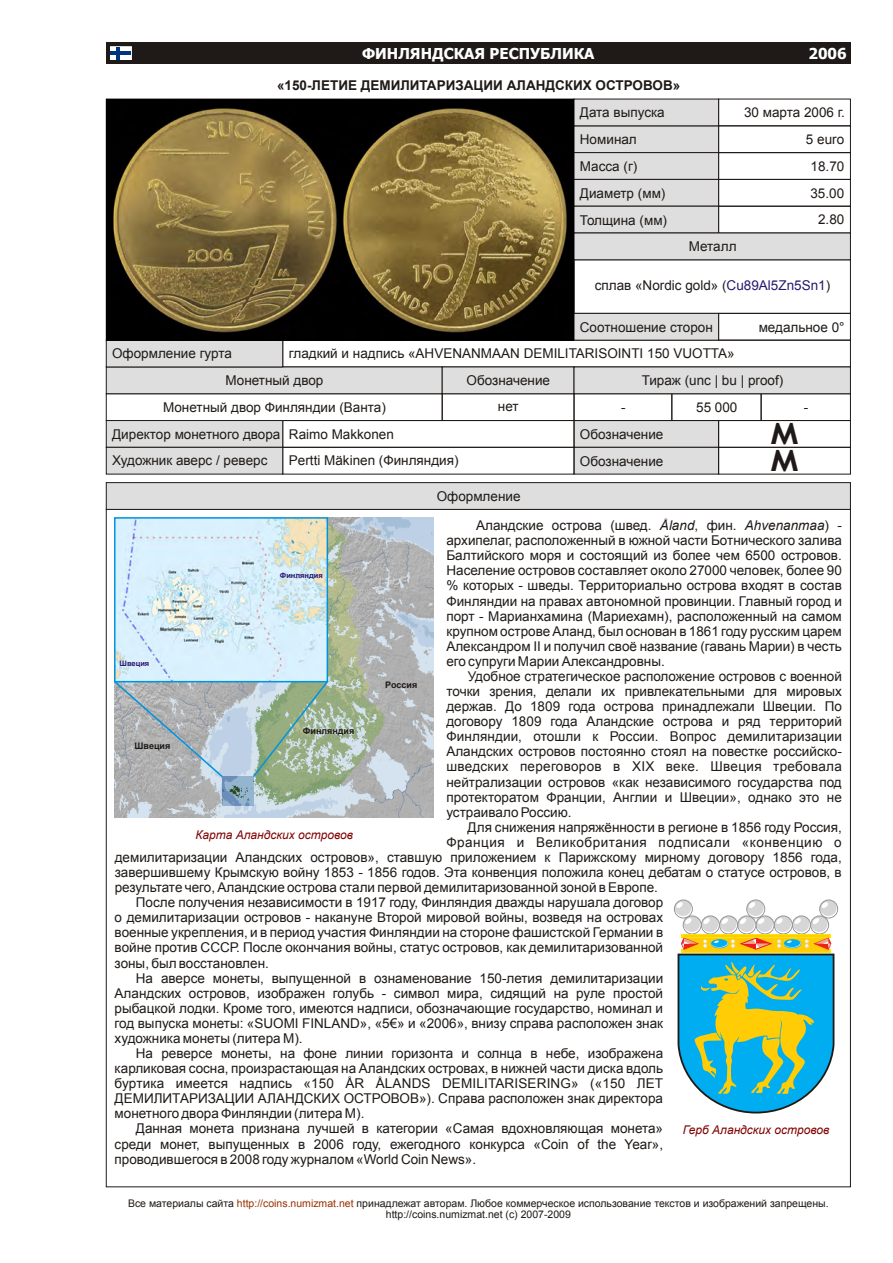
<style>
.page{position:relative;width:893px;height:1263px;background:#fff}
.page>*{position:absolute;margin:0;border:0;box-sizing:border-box;transform-origin:0 0}
.t1{font:700 29.25px "Trebuchet MS";color:#1f1a17;scale:1.25 1}
.t2{font:700 15px "Tahoma";color:#fff}
.t3{font:13.5px/15.1px "Arial";color:#1f1a17;text-align:justify}
.t4{font:700 13.5px "Arial";color:#1f1a17}
.t5{font:13.5px "Arial";letter-spacing:.04em;color:#1f1a17}
.t6{font:italic 12px "Arial";color:#800000}
.t7{font:10.5px/11.7px "Arial";color:#1f1a17;text-align:center}
.t8{font:700 9px "Arial";color:#1f1a17}
.t9{font:700 7.5px "Arial";color:#291770}
.s1{color:#291770}
.s2{color:#000}
.s3{font-style:italic}
.s4{color:#930}
</style>
<div class="page">
<svg style="left:746px;top:900px;width:19px;height:18px"></svg>
<svg style="left:819px;top:900px;width:19px;height:18px"></svg>
<svg style="left:674px;top:900px;width:19px;height:18px"></svg>
<svg style="left:675px;top:902px;width:163px;height:212px"></svg>
<div style="left:574px;top:420px;width:145px;height:27px;background:#dedede"></div>
<div style="left:574px;top:394px;width:98px;height:27px;border:1px solid #1f1a17"></div>
<div style="left:718px;top:152px;width:133px;height:28px;border:1px solid #1f1a17"></div>
<div style="left:718px;top:179px;width:133px;height:27px;border:1px solid #1f1a17"></div>
<div style="left:718px;top:206px;width:133px;height:27px;border:1px solid #1f1a17"></div>
<div style="left:718px;top:313px;width:133px;height:27px;border:1px solid #1f1a17"></div>
<div style="left:283px;top:340px;width:568px;height:27px;border:1px solid #1f1a17"></div>
<div style="left:574px;top:126px;width:145px;height:27px;background:#dedede"></div>
<div style="left:574px;top:152px;width:145px;height:28px;background:#dedede;border:1px solid #1f1a17"></div>
<div style="left:574px;top:179px;width:145px;height:27px;background:#dedede;border:1px solid #1f1a17"></div>
<div style="left:574px;top:206px;width:145px;height:27px;background:#dedede;border:1px solid #1f1a17"></div>
<div style="left:574px;top:313px;width:145px;height:27px;background:#dedede;border:1px solid #1f1a17"></div>
<div style="left:574px;top:233px;width:277px;height:27px;background:#dedede;border:1px solid #1f1a17"></div>
<div style="left:106px;top:482px;width:745px;height:28px;background:#dedede;border:1px solid #1f1a17"></div>
<div style="left:718px;top:99px;width:133px;height:27px;border:1px solid #1f1a17"></div>
<div style="left:106px;top:367px;width:336px;height:27px;background:#dedede;border:1px solid #1f1a17"></div>
<div style="left:442px;top:367px;width:132px;height:27px;background:#dedede;border:1px solid #1f1a17"></div>
<div style="left:574px;top:367px;width:277px;height:27px;background:#dedede;border:1px solid #1f1a17"></div>
<div style="left:574px;top:99px;width:145px;height:27px;background:#dedede;border:1px solid #1f1a17"></div>
<div style="left:106px;top:42px;width:744px;height:22px;background:#1f1a17"></div>
<div style="left:283px;top:420px;width:291px;height:27px;border:1px solid #1f1a17"></div>
<div style="left:718px;top:420px;width:133px;height:27px;border:1px solid #1f1a17"></div>
<div style="left:574px;top:447px;width:145px;height:27px;background:#dedede;border:1px solid #1f1a17"></div>
<div style="left:283px;top:447px;width:291px;height:27px;border:1px solid #1f1a17"></div>
<div style="left:718px;top:447px;width:133px;height:27px;border:1px solid #1f1a17"></div>
<div style="left:110px;top:47px;width:22px;height:13px;background:#fff;border:1px solid #fff"></div>
<hr style="left:111px;top:51px;width:20px;height:4px;background:#003680">
<hr style="left:116px;top:47px;width:4px;height:12px;background:#003680">
<img style="left:115px;top:518px;width:319px;height:299px">
<img style="left:222px;top:776px;width:31px;height:29px">
<img style="left:117px;top:520px;width:208px;height:159px">
<div style="left:114px;top:517px;width:214px;height:165px;border:2px solid #0094de"></div>
<svg style="left:114px;top:679px;width:110px;height:100px;background:#acb4b9"></svg>
<svg style="left:251px;top:679px;width:78px;height:100px;background:#9fb9a1"></svg>
<div style="left:106px;top:340px;width:177px;height:27px;background:#dedede;border:1px solid #1f1a17"></div>
<div style="left:106px;top:420px;width:177px;height:27px;background:#dedede;border:1px solid #1f1a17"></div>
<div style="left:106px;top:447px;width:177px;height:27px;background:#dedede;border:1px solid #1f1a17"></div>
<img style="left:106px;top:99px;width:468px;height:241px">
<p class="t2" style="left:362px;top:48px;width:234px">ФИНЛЯНДСКАЯ РЕСПУБЛИКА</p>
<p class="t2" style="left:808px;top:47px;width:40px">2006</p>
<p class="t4" style="left:277px;top:81px;width:405px">«150-ЛЕТИЕ ДЕМИЛИТАРИЗАЦИИ АЛАНДСКИХ ОСТРОВОВ»</p>
<p class="t3" style="left:580px;top:106px;width:86px">Дата выпуска</p>
<p class="t3" style="left:744px;top:106px;width:102px">30 марта 2006 г.</p>
<p class="t3" style="left:580px;top:127px;width:89px;line-height:26.8px;text-align:left">Номинал<br>Масса (г)<br>Диаметр (мм)<br>Толщина (мм)</p>
<p class="t3" style="left:806px;top:127px;width:40px;line-height:26.8px;text-align:right">5 euro<br>18.70<br>35.00<br>2.80</p>
<p class="t3" style="left:689px;top:240px;width:49px">Металл</p>
<p class="t3" style="left:595px;top:279px;width:237px">сплав «Nordic gold» (<span class="s1">Cu89Al5Zn5Sn1</span>)</p>
<p class="t3" style="left:112px;top:347px;width:121px">Оформление гурта</p>
<p class="t3" style="left:580px;top:321px;width:134px">Соотношение сторон</p>
<p class="t3" style="left:759px;top:320px;width:87px">медальное 0<span class="s2">°</span></p>
<p class="t3" style="left:289px;top:347px;width:447px">гладкий и надпись «AHVENANMAAN DEMILITARISOINTI 150 VUOTTA»</p>
<p class="t3" style="left:226px;top:374px;width:99px">Монетный двор</p>
<p class="t3" style="left:467px;top:374px;width:85px">Обозначение</p>
<p class="t3" style="left:642px;top:374px;width:143px">Тираж (unc | bu | proof)</p>
<p class="t3" style="left:621px;top:401px;width:6px">-</p>
<p class="t3" style="left:696px;top:401px;width:43px">55 000</p>
<p class="t3" style="left:804px;top:401px;width:6px">-</p>
<p class="t3" style="left:163px;top:401px;width:224px">Монетный двор Финляндии (Ванта)</p>
<p class="t3" style="left:498px;top:400px;width:22px">нет</p>
<p class="t3" style="left:112px;top:422px;width:170px;line-height:26.8px">Директор монетного двора<br>Художник аверс / реверс</p>
<p class="t3" style="left:289px;top:428px;width:107px">Raimo Makkonen</p>
<p class="t3" style="left:289px;top:454px;width:171px">Pertti Mäkinen (Финляндия)</p>
<p class="t3" style="left:437px;top:490px;width:85px">Оформление</p>
<p class="t3" style="left:580px;top:428px;width:85px">Обозначение</p>
<p class="t3" style="left:580px;top:454px;width:85px">Обозначение</p>
<h1 class="t1" style="left:771px;top:423px;width:23px">M</h1>
<h1 class="t1" style="left:771px;top:449px;width:23px">M</h1>
<p class="t3" style="left:446px;top:519px;width:397px;text-indent:30px">Аландские острова (швед. <span class="s3">Åland</span>, фин. <span class="s3">Ahvenanmaa</span>) - архипелаг, расположенный в южной части Ботнического залива Балтийского моря и состоящий из более чем 6500 островов.<br>Население островов составляет около 27000 человек, более 90 % которых - шведы. Территориально острова входят в состав Финляндии на правах автономной провинции. Главный город и порт - Марианхамина (Мариехамн), расположенный на самом крупном острове Аланд, был основан в 1861 году русским царем Александром II и получил своё название (гавань Марии) в честь его супруги Марии Александровны.</p>
<p class="t3" style="left:446px;top:670px;width:397px;text-indent:21px">Удобное стратегическое расположение островов с военной точки зрения, делали их привлекательными для мировых держав. До 1809 года острова принадлежали Швеции. По договору 1809 года Аландские острова и ряд территорий Финляндии, отошли к России. Вопрос демилитаризации Аландских островов постоянно стоял на повестке российско&shy;шведских переговоров в XIX веке. Швеция требовала нейтрализации островов «как независимого государства под протекторатом Франции, Англии и Швеции», однако это не устраивало Россию.</p>
<p class="t3" style="left:468px;top:821px;width:376px">Для снижения напряжённости в регионе в 1856 году Россия,</p>
<p class="t5" style="left:446px;top:837px;width:397px">Франция и Великобритания подписали «конвенцию о</p>
<p class="t3" style="left:115px;top:851px;width:729px">демилитаризации Аландских островов», ставшую приложением к Парижскому мирному договору 1856 года,</p>
<p class="t3" style="left:115px;top:866px;width:729px">завершившему Крымскую войну 1853 - 1856 годов. Эта конвенция положила конец дебатам о статусе островов, в</p>
<p class="t3" style="left:115px;top:881px;width:545px">результате чего, Аландские острова стали первой демилитаризованной зоной в Европе.</p>
<p class="t3" style="left:136px;top:896px;width:529px">После получения независимости в 1917 году, Финляндия дважды нарушала договор</p>
<p class="t3" style="left:115px;top:911px;width:550px">о демилитаризации островов - накануне Второй мировой войны, возведя на островах</p>
<p class="t3" style="left:115px;top:926px;width:550px">военные укрепления, и в период участия Финляндии на стороне фашистской Германии в</p>
<p class="t3" style="left:115px;top:941px;width:550px">войне против СССР. После окончания войны, статус островов, как демилитаризованной</p>
<p class="t3" style="left:115px;top:956px;width:156px">зоны, был восстановлен.</p>
<p class="t3" style="left:136px;top:971px;width:529px">На аверсе монеты, выпущенной в ознаменование 150-летия демилитаризации</p>
<p class="t3" style="left:115px;top:987px;width:550px">Аландских островов, изображен голубь - символ мира, сидящий на руле простой</p>
<p class="t3" style="left:115px;top:1002px;width:550px">рыбацкой лодки. Кроме того, имеются надписи, обозначающие государство, номинал и</p>
<p class="t3" style="left:115px;top:1017px;width:550px">год выпуска монеты: «SUOMI FINLAND», «5€» и «2006», внизу справа расположен знак</p>
<p class="t3" style="left:115px;top:1032px;width:189px">художника монеты (литера M).</p>
<p class="t3" style="left:136px;top:1047px;width:529px">На реверсе монеты, на фоне линии горизонта и солнца в небе, изображена</p>
<p class="t3" style="left:115px;top:1062px;width:550px">карликовая сосна, произрастающая на Аландских островах, в нижней части диска вдоль</p>
<p class="t3" style="left:115px;top:1077px;width:550px">буртика имеется надпись «150 ÅR ÅLANDS DEMILITARISERING» («150 ЛЕТ</p>
<p class="t3" style="left:115px;top:1092px;width:550px">ДЕМИЛИТАРИЗАЦИИ АЛАНДСКИХ ОСТРОВОВ»). Справа расположен знак директора</p>
<p class="t3" style="left:115px;top:1107px;width:251px">монетного двора Финляндии (литера M).</p>
<p class="t3" style="left:136px;top:1122px;width:529px">Данная монета признана лучшей в категории «Самая вдохновляющая монета»</p>
<p class="t3" style="left:115px;top:1137px;width:550px">среди монет, выпущенных в 2006 году, ежегодного конкурса «Coin of the Year»,</p>
<p class="t3" style="left:115px;top:1152px;width:363px">проводившегося в 2008 году журналом «World Coin News».</p>
<p class="t9" style="left:280px;top:572px;width:44px">Финляндия</p>
<p class="t9" style="left:120px;top:661px;width:31px">Швеция</p>
<p class="t8" style="left:385px;top:681px;width:33px">Россия</p>
<p class="t8" style="left:303px;top:727px;width:53px">Финляндия</p>
<p class="t8" style="left:135px;top:742px;width:37px">Швеция</p>
<p class="t6" style="left:196px;top:830px;width:159px">Карта Аландских островов</p>
<p class="t6" style="left:683px;top:1125px;width:148px">Герб Аландских островов</p>
<p class="t7" style="left:128px;top:1198px;width:702px">Все материалы сайта <span class="s4">http://coins.numizmat.net</span> принадлежат авторам. Любое коммерческое использование текстов и изображений запрещены. http://coins.numizmat.net (c) 2007-2009</p>
</div>
